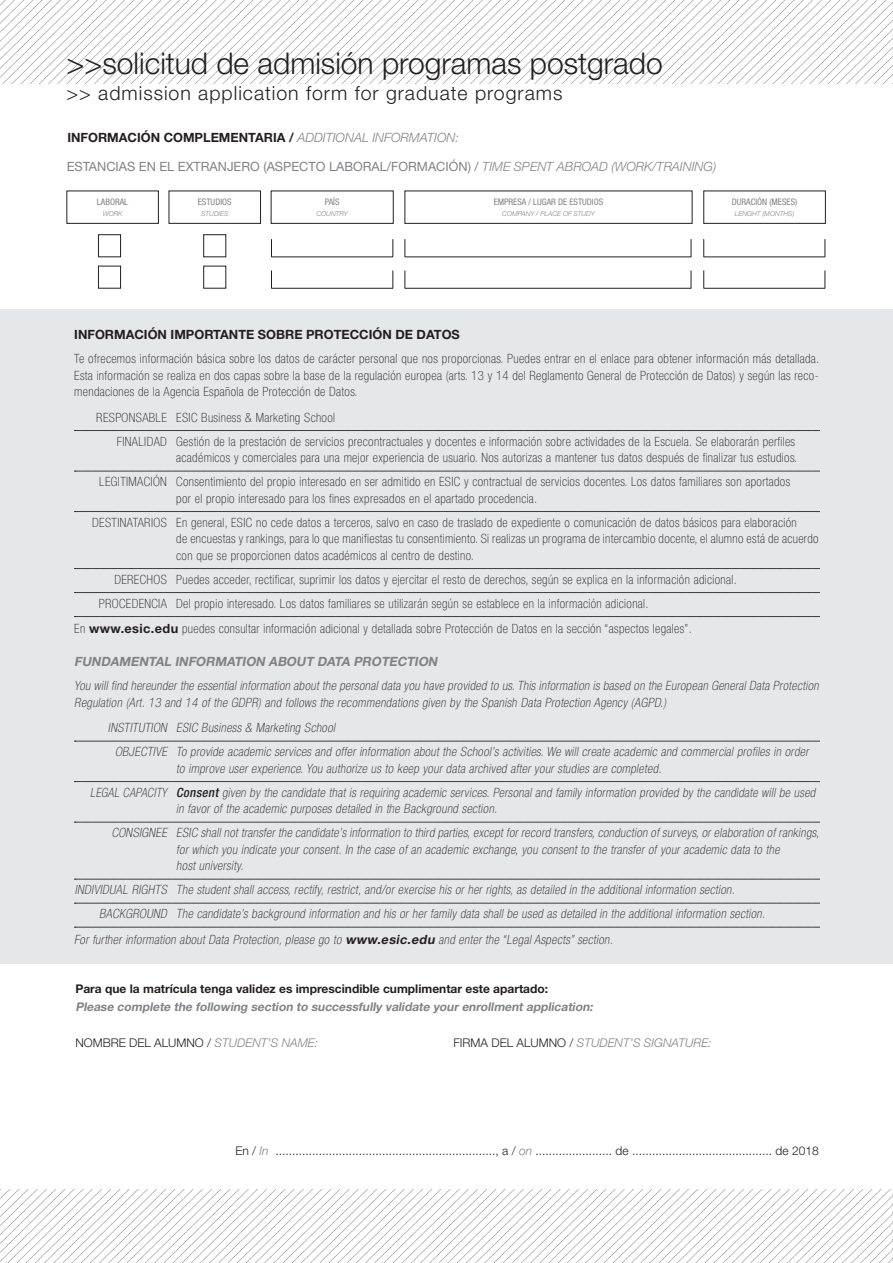
<style>
.page{position:relative;width:893px;height:1263px;background:#fff}
.page>*{position:absolute;margin:0;border:0;box-sizing:border-box;transform-origin:0 0}
.t1{font:300 30px "Helvetica Neue LT Std";color:#231f20}
.t2{font:300 19.5px "Helvetica Neue LT Std";letter-spacing:.05em;color:#231f20}
.t3{font:100 condensed 12.75px/16.5px "Helvetica Neue LT Std";letter-spacing:.03em;color:#231f20;text-align:justify}
.t4{font:italic 100 condensed 12.75px/16.5px "Helvetica Neue LT Std";color:#231f20}
.t5{font:italic 100 condensed 12.75px "Helvetica Neue LT Std";color:#231f20;scale:.95 1}
.t6{font:700 12.75px "Helvetica Neue LT Std";color:#231f20}
.t7{font:12.75px "Helvetica Neue LT Std";color:#808285}
.t8{font:italic 700 12.75px "Helvetica Neue LT Std";color:#808285}
.t9{font:300 12px "Helvetica Neue LT Std";color:#231f20}
.t10{font:italic 700 12px "Helvetica Neue LT Std";color:#808285}
.t11{font:700 12px "Helvetica Neue LT Std";color:#231f20}
.t12{font:italic 300 12px "Helvetica Neue LT Std";color:#808285}
.t13{font:condensed 9px "Helvetica Neue LT Std";color:#808285}
.t14{font:italic 300 6.75px "Helvetica Neue LT Std";color:#808285}
.s1{font-weight:300;font-style:italic;color:#808285}
.s2{font-weight:300;font-style:italic}
.s3{font-weight:700;font-stretch:normal}
.s4{font-weight:500}
.s5{font-style:italic;color:#808285}
.s6{font-style:normal;color:#231f20}
</style>
<div class="page">
<img style="left:0;top:1190px;width:893px;height:73px">
<img style="left:0;top:0;width:892px;height:84px">
<svg style="left:405px;top:239px;width:1px;height:18px"></svg>
<svg style="left:405px;top:270px;width:1px;height:18px"></svg>
<svg style="left:271px;top:239px;width:1px;height:18px"></svg>
<svg style="left:271px;top:270px;width:1px;height:18px"></svg>
<svg style="left:691px;top:239px;width:1px;height:18px"></svg>
<svg style="left:691px;top:270px;width:1px;height:18px"></svg>
<svg style="left:393px;top:239px;width:1px;height:18px"></svg>
<svg style="left:393px;top:270px;width:1px;height:18px"></svg>
<svg style="left:703px;top:239px;width:1px;height:18px"></svg>
<svg style="left:703px;top:270px;width:1px;height:18px"></svg>
<svg style="left:825px;top:239px;width:1px;height:18px"></svg>
<svg style="left:825px;top:270px;width:1px;height:18px"></svg>
<hr style="left:704px;top:257px;width:121px;height:1px;background:#231f20">
<hr style="left:704px;top:288px;width:121px;height:1px;background:#231f20">
<hr style="left:405px;top:257px;width:286px;height:1px;background:#231f20">
<hr style="left:405px;top:288px;width:286px;height:1px;background:#231f20">
<hr style="left:271px;top:257px;width:122px;height:1px;background:#231f20">
<hr style="left:271px;top:288px;width:122px;height:1px;background:#231f20">
<div style="left:98px;top:235px;width:23px;height:22px;border:1px solid #231f20"></div>
<div style="left:98px;top:266px;width:23px;height:22px;border:1px solid #231f20"></div>
<div style="left:0;top:310px;width:893px;height:654px;background:#e6e7e9"></div>
<svg style="left:74px;top:430px;width:745px;height:1px"></svg>
<svg style="left:74px;top:471px;width:745px;height:1px"></svg>
<svg style="left:74px;top:511px;width:745px;height:1px"></svg>
<svg style="left:74px;top:568px;width:745px;height:1px"></svg>
<svg style="left:74px;top:592px;width:745px;height:1px"></svg>
<svg style="left:74px;top:616px;width:745px;height:1px"></svg>
<svg style="left:74px;top:741px;width:745px;height:1px"></svg>
<svg style="left:74px;top:781px;width:745px;height:1px"></svg>
<svg style="left:74px;top:822px;width:745px;height:1px"></svg>
<svg style="left:74px;top:879px;width:745px;height:1px"></svg>
<svg style="left:74px;top:903px;width:745px;height:1px"></svg>
<svg style="left:74px;top:927px;width:745px;height:1px"></svg>
<p class="t1" style="left:67px;top:45px;width:598px">&gt;&gt;solicitud de admisión programas postgrado</p>
<p class="t2" style="left:67px;top:81px;width:497px">&gt;&gt; admission application form for graduate programs</p>
<p class="t6" style="left:67px;top:130px;width:393px">INFORMACIÓN COMPLEMENTARIA / <span class="s1">ADDITIONAL INFORMATION:</span></p>
<p class="t7" style="left:67px;top:159px;width:651px">ESTANCIAS EN EL EXTRANJERO (ASPECTO LABORAL/FORMACIÓN) / <span class="s2">TIME SPENT ABROAD (WORK/TRAINING)</span></p>
<p class="t13" style="left:97px;top:197px;width:33px">LABORAL</p>
<p class="t14" style="left:103px;top:209px;width:21px">WORK</p>
<p class="t13" style="left:325px;top:197px;width:16px">PAÍS</p>
<p class="t14" style="left:317px;top:209px;width:33px">COUNTRY</p>
<p class="t13" style="left:494px;top:197px;width:111px">EMPRESA / LUGAR DE ESTUDIOS</p>
<p class="t14" style="left:502px;top:209px;width:94px">COMPANY / PLACE OF STUDY</p>
<p class="t13" style="left:198px;top:197px;width:35px">ESTUDIOS</p>
<p class="t14" style="left:201px;top:209px;width:29px">STUDIES</p>
<p class="t13" style="left:732px;top:197px;width:67px">DURACIÓN (MESES)</p>
<p class="t14" style="left:735px;top:209px;width:61px">LENGHT (MONTHS)</p>
<p class="t6" style="left:74px;top:327px;width:387px">INFORMACIÓN IMPORTANTE SOBRE PROTECCIÓN DE DATOS</p>
<p class="t3" style="left:74px;top:350px;width:746px">Te ofrecemos información básica sobre los datos de carácter personal que nos proporcionas. Puedes entrar en el enlace para obtener información más detallada.<br>Esta información se realiza en dos capas sobre la base de la regulación europea (arts. 13 y 14 del Reglamento General de Protección de Datos) y según las reco&shy;mendaciones de la Agencia Española de Protección de Datos.</p>
<p class="t3" style="left:96px;top:409px;width:240px">RESPONSABLE ESIC Business &amp; Marketing School</p>
<p class="t3" style="left:117px;top:433px;width:680px">FINALIDAD Gestión de la prestación de servicios precontractuales y docentes e información sobre actividades de la Escuela. Se elaborarán perfiles</p>
<p class="t3" style="left:176px;top:449px;width:622px">académicos y comerciales para una mejor experiencia de usuario. Nos autorizas a mantener tus datos después de finalizar tus estudios.</p>
<p class="t3" style="left:99px;top:473px;width:692px">LEGITIMACIÓN Consentimiento del propio interesado en ser admitido en ESIC y contractual de servicios docentes. Los datos familiares son aportados</p>
<p class="t3" style="left:176px;top:490px;width:363px">por el propio interesado para los fines expresados en el apartado procedencia.</p>
<p class="t3" style="left:92px;top:514px;width:706px">DESTINATARIOS En general, ESIC no cede datos a terceros, salvo en caso de traslado de expediente o comunicación de datos básicos para elaboración</p>
<p class="t3" style="left:176px;top:530px;width:644px">de encuestas y rankings, para lo que manifiestas tu consentimiento. Si realizas un programa de intercambio docente, el alumno está de acuerdo</p>
<p class="t3" style="left:176px;top:547px;width:299px">con que se proporcionen datos académicos al centro de destino.</p>
<p class="t3" style="left:114px;top:571px;width:624px">DERECHOS Puedes acceder, rectificar, suprimir los datos y ejercitar el resto de derechos, según se explica en la información adicional.</p>
<p class="t3" style="left:99px;top:595px;width:551px">PROCEDENCIA Del propio interesado. Los datos familiares se utilizarán según se establece en la información adicional.</p>
<p class="t3" style="left:74px;top:620px;width:619px">En <span class="s3">www.esic.edu</span> puedes consultar información adicional y detallada sobre Protección de Datos en la sección “aspectos legales”.</p>
<p class="t8" style="left:74px;top:654px;width:367px">FUNDAMENTAL INFORMATION ABOUT DATA PROTECTION</p>
<p class="t4" style="left:74px;top:677px;width:748px">You will find hereunder the essential information about the personal data you have provided to us.This information is based on the European General Data Protection<br>Regulation (Art. 13 and 14 of the GDPR) and follows the recommendations given by the Spanish Data Protection Agency (AGPD.)</p>
<p class="t4" style="left:108px;top:719px;width:231px">INSTITUTION ESIC Business &amp; Marketing School</p>
<p class="t4" style="left:115px;top:743px;width:697px">OBJECTIVE To provide academic services and offer information about the School’s activities.We will create academic and commercial profiles in order</p>
<p class="t4" style="left:176px;top:760px;width:489px">to improve user experience.You authorize us to keep your data archived after your studies are completed.</p>
<p class="t5" style="left:90px;top:785px;width:767px">LEGAL CAPACITY <span class="s4">Consent</span> given by the candidate that is requiring academic services. Personal and family information provided by the candidate will be used</p>
<p class="t4" style="left:176px;top:800px;width:325px">in favor of the academic purposes detailed in the Background section.</p>
<p class="t4" style="left:112px;top:824px;width:711px">CONSIGNEE ESIC shallnottransferthe candidate’s information to third parties,exceptforrecord transfers,conduction ofsurveys,orelaboration ofrankings,</p>
<p class="t4" style="left:176px;top:841px;width:607px">for which you indicate your consent. In the case of an academic exchange, you consent to the transfer of your academic data to the</p>
<p class="t4" style="left:176px;top:857px;width:71px">host university.</p>
<p class="t4" style="left:75px;top:881px;width:664px">INDIVIDUAL RIGHTS The student shall access, rectify, restrict, and/or exercise his or her rights, as detailed in the additional information section.</p>
<p class="t4" style="left:99px;top:905px;width:670px">BACKGROUND The candidate’s background information and his or her family data shall be used as detailed in the additional information section.</p>
<p class="t4" style="left:74px;top:931px;width:543px">For further information about Data Protection, please go to <span class="s3">www.esic.edu</span> and enter the “Legal Aspects” section.</p>
<p class="t11" style="left:75px;top:981px;width:474px">Para que la matrícula tenga validez es imprescindible cumplimentar este apartado:</p>
<p class="t10" style="left:75px;top:999px;width:521px">Please complete the following section to successfully validate your enrollment application:</p>
<p class="t9" style="left:75px;top:1035px;width:244px">NOMBRE DEL ALUMNO / <span class="s5">STUDENT’S NAME:</span></p>
<p class="t12" style="left:453px;top:1035px;width:260px"><span class="s6">FIRMA DEL ALUMNO /</span> STUDENT’S SIGNATURE:</p>
<p class="t9" style="left:235px;top:1143px;width:585px">En / <span class="s5">In</span> .................................................................., a / <span class="s5">on</span> ....................... de .......................................... de 2018</p>
</div>
